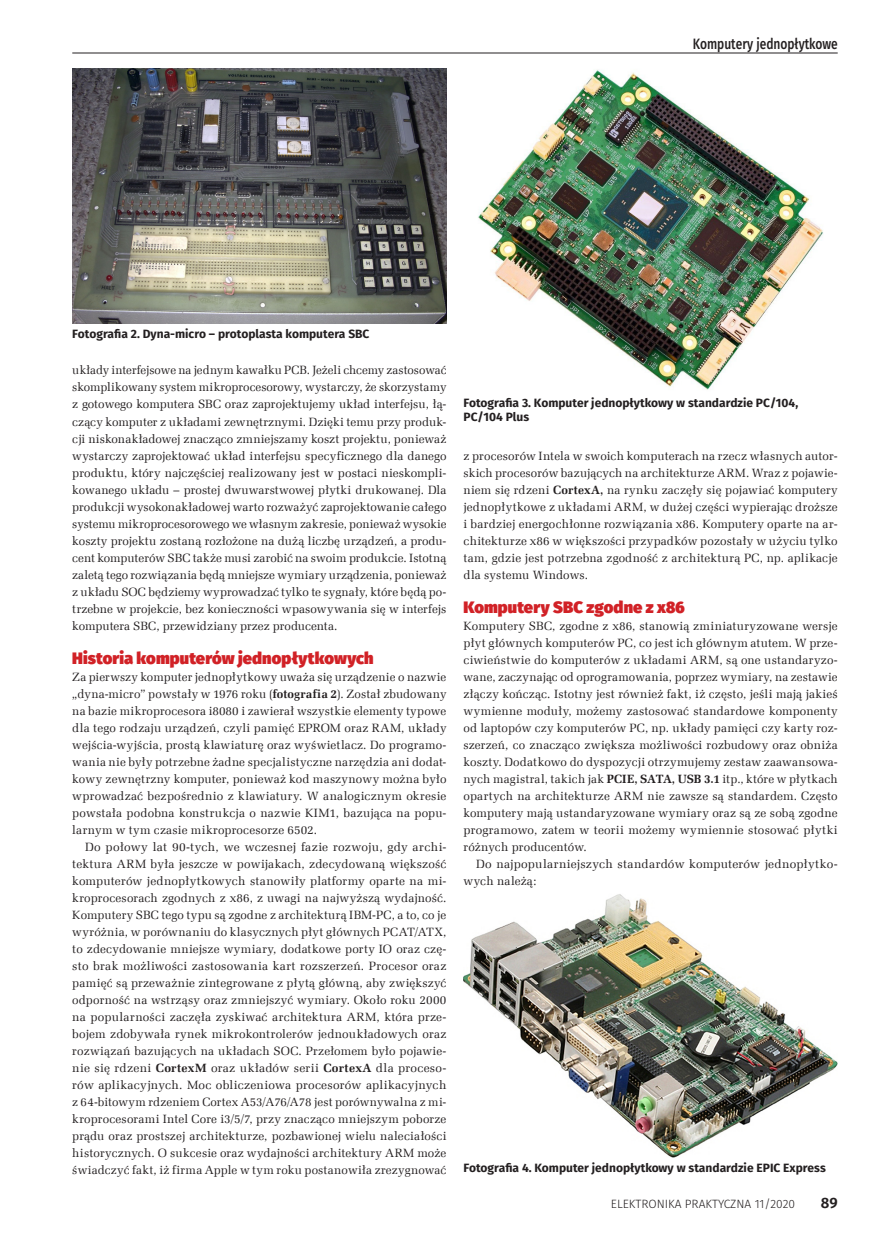
<style>
.page{position:relative;width:893px;height:1234px;background:#fff}
.page>*{position:absolute;margin:0;border:0;box-sizing:border-box;transform-origin:0 0}
._3_Srodtytul{font:900 16.5px "Fira Sans";letter-spacing:.005em;color:#d12126}
.t1{font:500 15px "Fira Sans";color:#231f20;scale:.8 1}
.t2{font:600 15px "Fira Sans";color:#231f20}
._1_Body{font:12px/17px "Zapf Ellipt EU";letter-spacing:.015em;color:#231f20;text-align:justify}
._4_Podpis{font:700 12px/14.4px "Fira Sans";color:#231f20}
.t3{font:300 12px "Fira Sans";color:#231f20}
.s1{font-weight:700}
</style>
<div class="page">
<hr style="left:72px;top:53px;width:766px;height:1px;background:#231f20">
<img style="left:72px;top:68px;width:374px;height:255px">
<img style="left:478px;top:70px;width:345px;height:320px">
<img style="left:463px;top:894px;width:375px;height:263px">
<p class="t1" style="left:693px;top:32px;width:182px">Komputery jednopłytkowe</p>
<p class="_4_Podpis" style="left:72px;top:325px;width:299px">Fotografia 2. Dyna-micro – protoplasta komputera SBC</p>
<p class="_1_Body" style="left:72px;top:362px;width:376px">układy interfejsowe na jednym kawałku PCB. Jeżeli chcemy zastosować skomplikowany system mikroprocesorowy, wystarczy, że skorzystamy z gotowego komputera SBC oraz zaprojektujemy układ interfejsu, łą&shy;czący komputer z układami zewnętrznymi. Dzięki temu przy produk&shy;cji niskonakładowej znacząco zmniejszamy koszt projektu, ponieważ wystarczy zaprojektować układ interfejsu specyficznego dla danego produktu, który najczęściej realizowany jest w postaci nieskompli&shy;kowanego układu – prostej dwuwarstwowej płytki drukowanej. Dla produkcji wysokonakładowej warto rozważyć zaprojektowanie całego systemu mikroprocesorowego we własnym zakresie, ponieważ wysokie koszty projektu zostaną rozłożone na dużą liczbę urządzeń, a produ&shy;cent komputerów SBC także musi zarobić na swoim produkcie. Istotną zaletą tego rozwiązania będą mniejsze wymiary urządzenia, ponieważ z układu SOC będziemy wyprowadzać tylko te sygnały, które będą po&shy;trzebne w projekcie, bez konieczności wpasowywania się w interfejs komputera SBC, przewidziany przez producenta.</p>
<p class="_3_Srodtytul" style="left:72px;top:642px;width:303px">Historia komputerów jednopłytkowych</p>
<p class="_1_Body" style="left:72px;top:668px;width:376px">Za pierwszy komputer jednopłytkowy uważa się urządzenie o nazwie „dyna-micro” powstały w 1976 roku (<span class="s1">fotografia 2</span>). Został zbudowany na bazie mikroprocesora i8080 i zawierał wszystkie elementy typowe dla tego rodzaju urządzeń, czyli pamięć EPROM oraz RAM, układy wejścia-wyjścia, prostą klawiaturę oraz wyświetlacz. Do programo&shy;wania nie były potrzebne żadne specjalistyczne narzędzia ani dodat&shy;kowy zewnętrzny komputer, ponieważ kod maszynowy można było wprowadzać bezpośrednio z klawiatury. W analogicznym okresie powstała podobna konstrukcja o nazwie KIM1, bazująca na popu&shy;larnym w tym czasie mikroprocesorze 6502.</p>
<p class="_1_Body" style="left:72px;top:838px;width:376px;text-indent:13px">Do połowy lat 90-tych, we wczesnej fazie rozwoju, gdy archi&shy;tektura ARM była jeszcze w powijakach, zdecydowaną większość komputerów jednopłytkowych stanowiły platformy oparte na mi&shy;kroprocesorach zgodnych z x86, z uwagi na najwyższą wydajność.<br>Komputery SBC tego typu są zgodne z architekturą IBM-PC, a to, co je wyróżnia, w porównaniu do klasycznych płyt głównych PCAT/ATX, to zdecydowanie mniejsze wymiary, dodatkowe porty IO oraz czę&shy;sto brak możliwości zastosowania kart rozszerzeń. Procesor oraz pamięć są przeważnie zintegrowane z płytą główną, aby zwiększyć odporność na wstrząsy oraz zmniejszyć wymiary. Około roku 2000 na popularności zaczęła zyskiwać architektura ARM, która prze&shy;bojem zdobywała rynek mikrokontrolerów jednoukładowych oraz rozwiązań bazujących na układach SOC. Przełomem było pojawie&shy;nie się rdzeni <span class="s1">CortexM</span> oraz układów serii <span class="s1">CortexA</span> dla proceso&shy;rów aplikacyjnych. Moc obliczeniowa procesorów aplikacyjnych z 64-bitowym rdzeniem Cortex A53/A76/A78 jest porównywalna z mi&shy;kroprocesorami Intel Core i3/5/7, przy znacząco mniejszym poborze prądu oraz prostszej architekturze, pozbawionej wielu naleciałości historycznych. O sukcesie oraz wydajności architektury ARM może świadczyć fakt, iż firma Apple w tym roku postanowiła zrezygnować</p>
<p class="_4_Podpis" style="left:463px;top:394px;width:336px">Fotografia 3. Komputer jednopłytkowy w standardzie PC/104,<br>PC/104 Plus</p>
<p class="_1_Body" style="left:463px;top:447px;width:376px">z procesorów Intela w swoich komputerach na rzecz własnych autor&shy;skich procesorów bazujących na architekturze ARM. Wraz z pojawie&shy;niem się rdzeni <span class="s1">CortexA,</span> na rynku zaczęły się pojawiać komputery jednopłytkowe z układami ARM, w dużej części wypierając droższe i bardziej energochłonne rozwiązania x86. Komputery oparte na ar&shy;chitekturze x86 w większości przypadków pozostały w użyciu tylko tam, gdzie jest potrzebna zgodność z architekturą PC, np. aplikacje dla systemu Windows.</p>
<p class="_3_Srodtytul" style="left:463px;top:591px;width:223px">Komputery SBC zgodne z x86</p>
<p class="_1_Body" style="left:463px;top:617px;width:376px">Komputery SBC, zgodne z x86, stanowią zminiaturyzowane wersje płyt głównych komputerów PC, co jest ich głównym atutem. W prze&shy;ciwieństwie do komputerów z układami ARM, są one ustandaryzo&shy;wane, zaczynając od oprogramowania, poprzez wymiary, na zestawie złączy kończąc. Istotny jest również fakt, iż często, jeśli mają jakieś wymienne moduły, możemy zastosować standardowe komponenty od laptopów czy komputerów PC, np. układy pamięci czy karty roz&shy;szerzeń, co znacząco zwiększa możliwości rozbudowy oraz obniża koszty. Dodatkowo do dyspozycji otrzymujemy zestaw zaawansowa&shy;nych magistral, takich jak <span class="s1">PCIE, SATA, USB 3.1</span> itp., które w płytkach opartych na architekturze ARM nie zawsze są standardem. Często komputery mają ustandaryzowane wymiary oraz są ze sobą zgodne programowo, zatem w teorii możemy wymiennie stosować płytki różnych producentów.</p>
<p class="_1_Body" style="left:463px;top:855px;width:376px;text-indent:13px">Do najpopularniejszych standardów komputerów jednopłytko&shy;wych należą:</p>
<p class="_4_Podpis" style="left:463px;top:1158px;width:364px">Fotografia 4. Komputer jednopłytkowy w standardzie EPIC Express</p>
<p class="t3" style="left:611px;top:1195px;width:186px">ELEKTRONIKA PRAKTYCZNA 11/2020</p>
<p class="t2" style="left:821px;top:1190px;width:18px">89</p>
</div>
